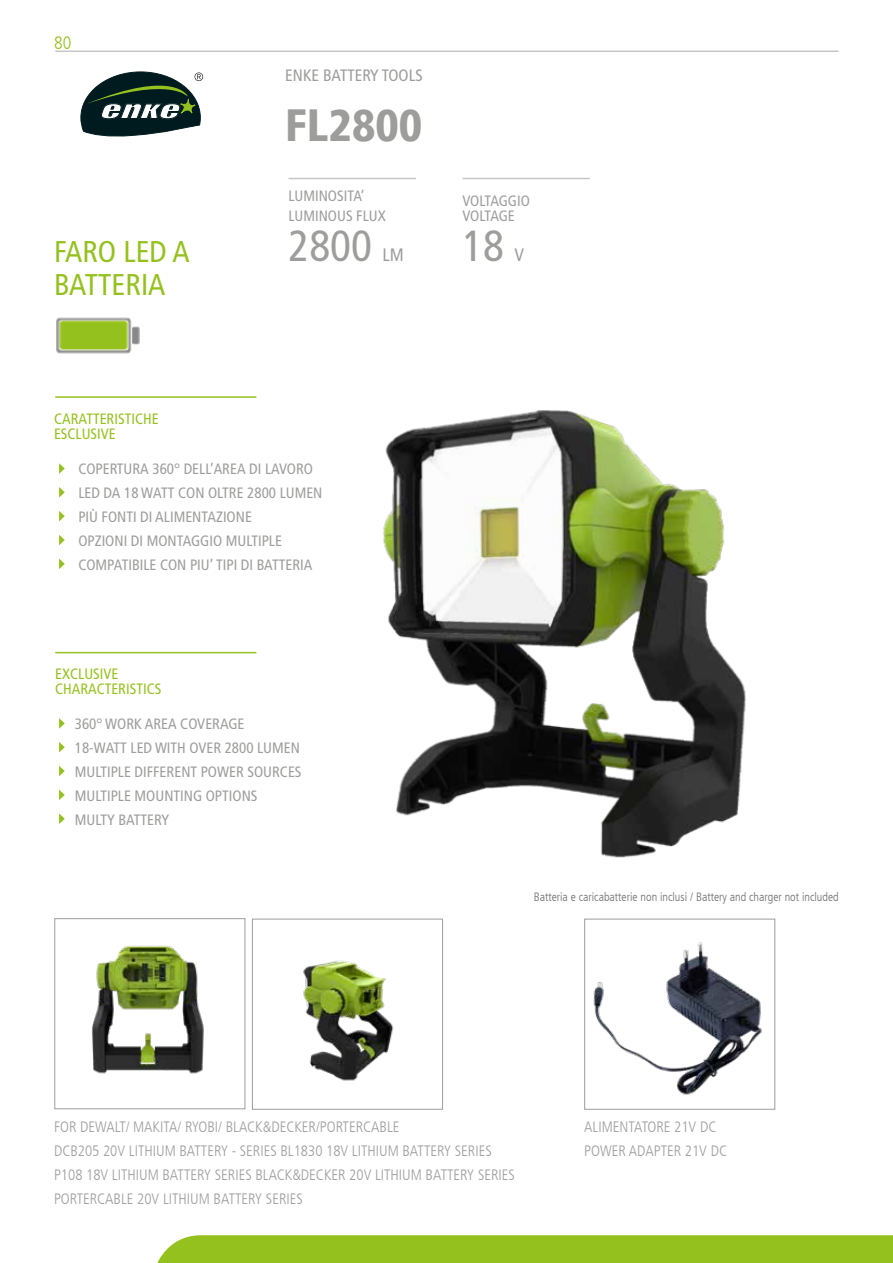
<style>
.page{position:relative;width:893px;height:1263px;background:#fff}
.page>*{position:absolute;margin:0;border:0;box-sizing:border-box;transform-origin:0 0}
.t1{font:900 condensed 45px "Frutiger LT";color:#9d9d9c}
.t2{font:condensed 43.5px "Frutiger LT";color:#9d9d9c}
.t3{font:condensed 30px/33px "Frutiger LT";color:#95c11f}
.t4{font:condensed 18px "Frutiger LT";color:#9d9d9c}
.t5{font:300 condensed 18px "Frutiger LT";color:#95c11f}
.t6{font:condensed 16.5px "Frutiger LT";color:#9d9d9c}
.t7{font:condensed 15px/24px "Frutiger LT";color:#9d9d9c}
.t8{font:300 condensed 15px/24px "Frutiger LT";color:#9d9d9c}
.t9{font:condensed 15px/15px "Frutiger LT";color:#95c11f}
.t10{font:condensed 15px/15.5px "Frutiger LT";letter-spacing:-.02em;color:#9d9d9c}
.t11{font:300 condensed 12px "Frutiger LT";color:#706f6f}
</style>
<div class="page">
<img style="left:383px;top:410px;width:363px;height:448px">
<div style="left:157px;top:1235px;width:736px;height:28px;background:#95c11f"></div>
<hr style="left:55px;top:50px;width:784px;height:2px;background:#c6c6c6">
<hr style="left:288px;top:178px;width:128px;height:1px;background:#c6c6c6">
<hr style="left:55px;top:396px;width:201px;height:2px;background:#95c11f">
<hr style="left:55px;top:652px;width:201px;height:1px;background:#95c11f">
<hr style="left:462px;top:178px;width:128px;height:1px;background:#c6c6c6">
<svg style="left:59px;top:463px;width:6px;height:11px"></svg>
<svg style="left:59px;top:718px;width:6px;height:11px"></svg>
<svg style="left:59px;top:511px;width:6px;height:10px"></svg>
<svg style="left:59px;top:766px;width:6px;height:10px"></svg>
<svg style="left:59px;top:487px;width:6px;height:11px"></svg>
<svg style="left:59px;top:742px;width:6px;height:10px"></svg>
<svg style="left:59px;top:535px;width:6px;height:10px"></svg>
<svg style="left:59px;top:790px;width:6px;height:10px"></svg>
<svg style="left:59px;top:559px;width:6px;height:10px"></svg>
<svg style="left:59px;top:813px;width:6px;height:11px"></svg>
<svg style="left:80px;top:71px;width:123px;height:66px"></svg>
<img style="left:303px;top:960px;width:91px;height:121px">
<div style="left:252px;top:919px;width:191px;height:190px;border:1px solid #9d9d9c"></div>
<img style="left:593px;top:942px;width:169px;height:153px">
<div style="left:584px;top:919px;width:191px;height:190px;border:1px solid #9d9d9c"></div>
<img style="left:92px;top:945px;width:112px;height:129px">
<div style="left:54px;top:918px;width:191px;height:191px;border:1px solid #9d9d9c"></div>
<img style="left:56px;top:317px;width:84px;height:37px">
<p class="t5" style="left:54px;top:32px;width:19px">80</p>
<h3 class="t3" style="left:54px;top:235px;width:137px">FARO LED A<br>BATTERIA</h3>
<p class="t6" style="left:285px;top:66px;width:139px">ENKE BATTERY TOOLS</p>
<h1 class="t1" style="left:285px;top:98px;width:138px">FL2800</h1>
<p class="t7" style="left:288px;top:187px;width:99px;line-height:19.6px">LUMINOSITA’<br>LUMINOUS FLUX</p>
<h2 class="t2" style="left:288px;top:220px;width:85px">2800</h2>
<p class="t4" style="left:382px;top:244px;width:23px">LM</p>
<p class="t10" style="left:462px;top:193px;width:69px">VOLTAGGIO<br>VOLTAGE</p>
<h2 class="t2" style="left:462px;top:220px;width:43px">18</h2>
<p class="t4" style="left:515px;top:244px;width:11px">V</p>
<p class="t9" style="left:54px;top:411px;width:106px">CARATTERISTICHE<br>ESCLUSIVE</p>
<p class="t7" style="left:78px;top:457px;width:246px">COPERTURA 360° DELL’AREA DI LAVORO<br>LED DA 18 WATT CON OLTRE 2800 LUMEN<br>PIÙ FONTI DI ALIMENTAZIONE<br>OPZIONI DI MONTAGGIO MULTIPLE<br>COMPATIBILE CON PIU’ TIPI DI BATTERIA</p>
<p class="t9" style="left:55px;top:666px;width:108px">EXCLUSIVE<br>CHARACTERISTICS</p>
<p class="t7" style="left:75px;top:712px;width:228px">360° WORK AREA COVERAGE<br>18-WATT LED WITH OVER 2800 LUMEN<br>MULTIPLE DIFFERENT POWER SOURCES<br>MULTIPLE MOUNTING OPTIONS<br>MULTY BATTERY</p>
<p class="t11" style="left:534px;top:890px;width:307px">Batteria e caricabatterie non inclusi / Battery and charger not included</p>
<p class="t8" style="left:54px;top:1115px;width:462px">FOR DEWALT/ MAKITA/ RYOBI/ BLACK&amp;DECKER/PORTERCABLE<br>DCB205 20V LITHIUM BATTERY - SERIES BL1830 18V LITHIUM BATTERY SERIES P108 18V LITHIUM BATTERY SERIES BLACK&amp;DECKER 20V LITHIUM BATTERY SERIES PORTERCABLE 20V LITHIUM BATTERY SERIES</p>
<p class="t8" style="left:584px;top:1115px;width:144px">ALIMENTATORE 21V DC<br>POWER ADAPTER 21V DC</p>
</div>
